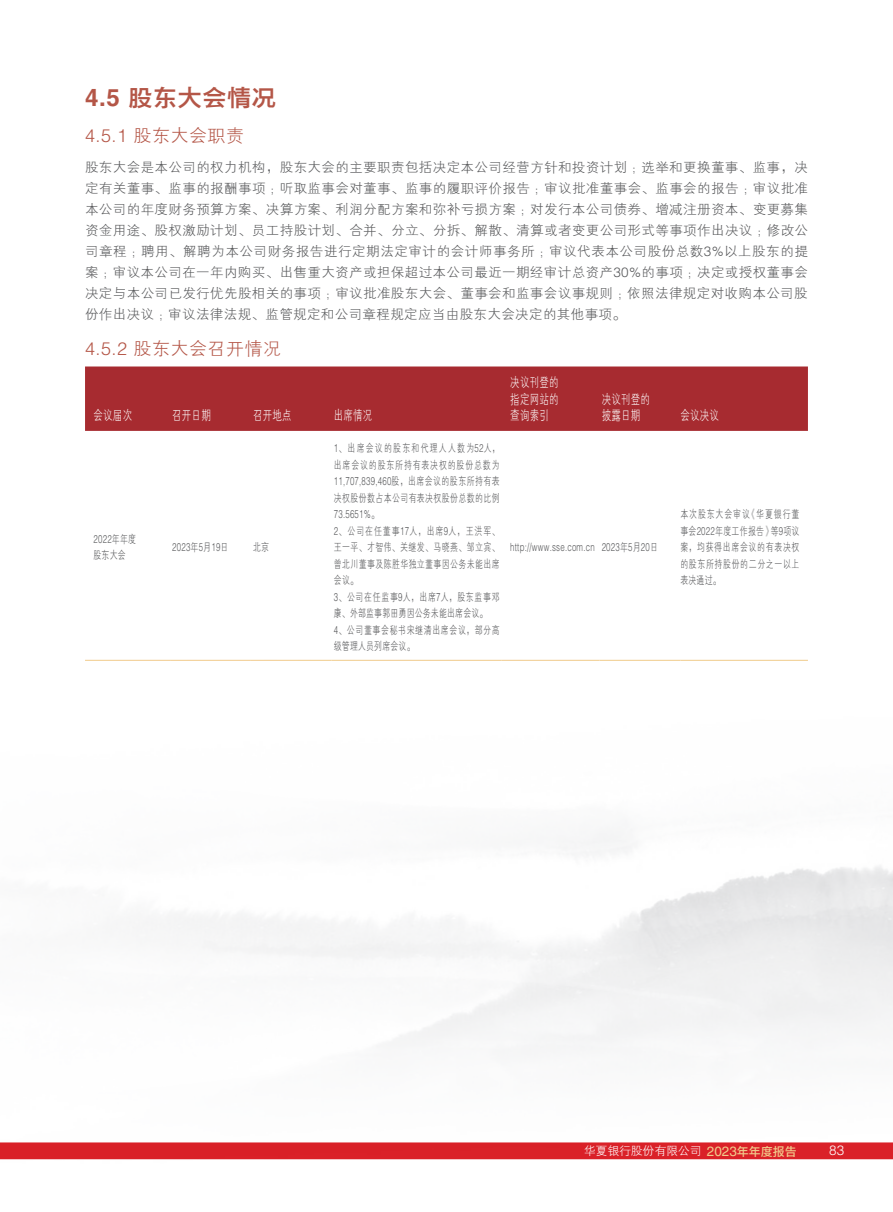
<style>
.page{position:relative;width:893px;height:1212px;background:#fff}
.page>*{position:absolute;margin:0;border:0;box-sizing:border-box;transform-origin:0 0}
.t1{font:24px "FZYDZHK GBK1 0";letter-spacing:.03em;color:#b45647}
.t2{font:18px "FZXH1 K GBK1 0";letter-spacing:.03em;color:#b45647}
.t3{font:13.5px/21px "FZXH1 K GBK1 0";letter-spacing:.03em;color:#57585a;text-align:justify}
.t4{font:13.5px/16.5px "FZXH1 K GBK1 0";letter-spacing:.03em;color:#fff;text-align:justify;scale:.7 1}
.t5{font:300 13.5px "Helvetica LT Std";color:#fff}
.t6{font:12px "FZXH1 K GBK1 0";letter-spacing:-.02em;color:#fff}
.t7{font:11.25px/16.5px "FZXH1 K GBK1 0";letter-spacing:.055em;color:#57585a;scale:.7 1}
.t8{font:300 11.25px "Helvetica LT Std";letter-spacing:.03em;color:#57585a;scale:.7 1}
.t9{font:11.25px/16.5px "FZXH1 K GBK1 0";letter-spacing:.085em;color:#57585a;text-align:justify;scale:.7 1}
.t10{font:11.25px/16.5px "FZXH1 K GBK1 0";letter-spacing:.115em;color:#57585a;scale:.7 1}
.s1{font-family:"Helvetica LT Std";font-weight:700}
.s2{font-family:"Helvetica LT Std";font-weight:300}
.s3{font-family:"FZXH1 K GBK1 0";font-weight:400}
.s4{font-family:"Helvetica LT Std";font-size:13.5px;color:#f1cb8c}
.s5{font-family:"Source Han Sans CN";font-weight:500;color:#f1cb8c}
</style>
<div class="page">
<div style="left:85px;top:366px;width:723px;height:65px;background:#a72b30"></div>
<img style="left:0;top:659px;width:893px;height:501px">
<h1 class="t1" style="left:85px;top:84px;width:192px"><span class="s1">4.5</span> 股东大会情况</h1>
<h2 class="t2" style="left:85px;top:126px;width:161px"><span class="s2">4.5.1</span> 股东大会职责</h2>
<p class="t3" style="left:85px;top:157px;width:725px">股东大会是本公司的权力机构，股东大会的主要职责包括决定本公司经营方针和投资计划；选举和更换董事、监事，决定有关董事、监事的报酬事项；听取监事会对董事、监事的履职评价报告；审议批准董事会、监事会的报告；审议批准本公司的年度财务预算方案、决算方案、利润分配方案和弥补亏损方案；对发行本公司债券、增减注册资本、变更募集资金用途、股权激励计划、员工持股计划、合并、分立、分拆、解散、清算或者变更公司形式等事项作出决议；修改公司章程；聘用、解聘为本公司财务报告进行定期法定审计的会计师事务所；审议代表本公司股份总数<span class="s2">3%</span>以上股东的提案；审议本公司在一年内购买、出售重大资产或担保超过本公司最近一期经审计总资产<span class="s2">30%</span>的事项；决定或授权董事会决定与本公司已发行优先股相关的事项；审议批准股东大会、董事会和监事会议事规则；依照法律规定对收购本公司股份作出决议；审议法律法规、监管规定和公司章程规定应当由股东大会决定的其他事项。</p>
<h2 class="t2" style="left:85px;top:339px;width:198px"><span class="s2">4.5.2</span> 股东大会召开情况</h2>
<p class="t4" style="left:94px;top:408px;width:57px">会议届次</p>
<p class="t4" style="left:172px;top:408px;width:57px">召开日期</p>
<p class="t4" style="left:253px;top:408px;width:57px">召开地点</p>
<p class="t4" style="left:334px;top:408px;width:57px">出席情况</p>
<p class="t8" style="left:94px;top:532px;width:62px">2022<span class="s3">年年度</span></p>
<p class="t9" style="left:94px;top:548px;width:47px">股东大会</p>
<p class="t8" style="left:172px;top:540px;width:82px">2023<span class="s3">年</span>5<span class="s3">月</span>19<span class="s3">日</span></p>
<p class="t9" style="left:253px;top:539px;width:24px">北京</p>
<p class="t10" style="left:334px;top:440px;width:238px"><span class="s2">1</span>、出席会议的股东和代理人人数为<span class="s2">52</span>人，出席会议的股东所持有表决权的股份总数为</p>
<p class="t8" style="left:334px;top:474px;width:238px">11,707,839,460<span class="s3">股，出席会议的股东所持有表</span></p>
<p class="t7" style="left:334px;top:490px;width:238px">决权股份数占本公司有表决权股份总数的比例</p>
<p class="t8" style="left:334px;top:507px;width:66px">73.5651%<span class="s3">。</span></p>
<p class="t7" style="left:334px;top:523px;width:238px"><span class="s2">2</span>、公司在任董事<span class="s2">17</span>人，出席<span class="s2">9</span>人，王洪军、王一平、才智伟、关继发、马晓燕、邹立宾、曾北川董事及陈胜华独立董事因公务未能出席会议。<br><span class="s2">3</span>、公司在任监事<span class="s2">9</span>人，出席<span class="s2">7</span>人，股东监事邓康、外部监事郭田勇因公务未能出席会议。<br><span class="s2">4</span>、公司董事会秘书宋继清出席会议，部分高级管理人员列席会议。</p>
<p class="t4" style="left:510px;top:375px;width:71px">决议刊登的指定网站的查询索引</p>
<p class="t4" style="left:602px;top:391px;width:71px">决议刊登的披露日期</p>
<p class="t8" style="left:510px;top:540px;width:212px">http://www.sse.com.cn 2023<span class="s3">年</span>5<span class="s3">月</span>20<span class="s3">日</span></p>
<p class="t4" style="left:680px;top:408px;width:57px">会议决议</p>
<p class="t9" style="left:680px;top:506px;width:172px">本次股东大会审议《华夏银行董事会<span class="s2">2022</span>年度工作报告》等<span class="s2">9</span>项议案，均获得出席会议的有表决权的股东所持股份的二分之一以上表决通过。</p>
<p class="t6" style="left:584px;top:1144px;width:215px">华夏银行股份有限公司 <span class="s4">2023</span><span class="s5">年年度报告</span></p>
<p class="t5" style="left:829px;top:1142px;width:17px">83</p>
</div>
